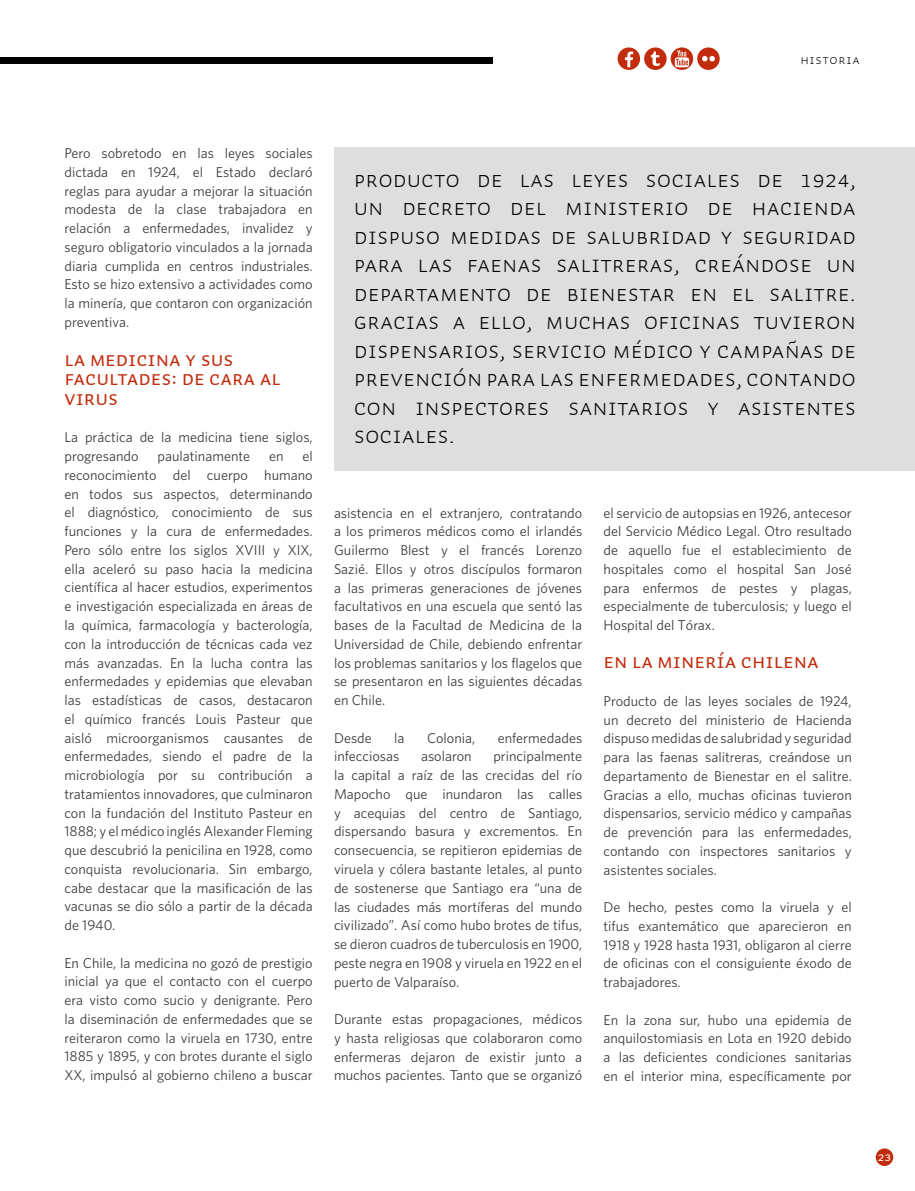
<style>
.page{position:relative;width:915px;height:1191px;background:#fff}
.page>*{position:absolute;margin:0;border:0;box-sizing:border-box;transform-origin:0 0}
.t1{font:24px/28.5px "Auto 2 Light Sm Cp";color:#000;text-align:justify}
.t2{font:21px/19.5px "Auto 2 Regular Sm Cp";color:#c22c0c}
.t3{font:14.25px/18.8px "Whitney";color:#3c3c3b;text-align:justify}
.t4{font:13.5px "Auto 2 Light Sm Cp";letter-spacing:.05em;color:#000}
.t5{font:12.75px "Auto 2 Regular Sm Cp";color:#fff}
</style>
<div class="page">
<div style="left:875px;top:1148px;width:17px;height:18px;background:#c22c0c;border-radius:50%"></div>
<div style="left:0;top:57px;width:492px;height:7px;background:#000"></div>
<div style="left:697px;top:47px;width:22px;height:23px;background:#c22c0c;border-radius:50%"></div>
<svg style="left:670px;top:47px;width:23px;height:23px"></svg>
<div style="left:644px;top:47px;width:22px;height:23px;background:#c22c0c;border-radius:50%"></div>
<svg style="left:617px;top:47px;width:23px;height:23px"></svg>
<svg style="left:650px;top:51px;width:9px;height:15px"></svg>
<svg style="left:702px;top:56px;width:12px;height:5px"></svg>
<svg style="left:624px;top:51px;width:9px;height:16px"></svg>
<svg style="left:674px;top:50px;width:14px;height:17px"></svg>
<div style="left:334px;top:148px;width:580px;height:323px;background:#dedede"></div>
<p class="t4" style="left:800px;top:51px;width:61px">HISTORIA</p>
<p class="t3" style="left:64px;top:143px;width:250px">Pero sobretodo en las leyes sociales dictada en 1924, el Estado declaró reglas para ayudar a mejorar la situación modesta de la clase trabajadora en relación a enfermedades, invalidez y seguro obligatorio vinculados a la jornada diaria cumplida en centros industriales.<br>Esto se hizo extensivo a actividades como la minería, que contaron con organización preventiva.</p>
<h2 class="t2" style="left:64px;top:350px;width:218px">LA MEDICINA Y SUS<br>FACULTADES: DE CARA AL<br>VIRUS</h2>
<p class="t3" style="left:64px;top:428px;width:250px">La práctica de la medicina tiene siglos, progresando</p>
<p class="t3" style="left:64px;top:446px;width:250px;text-indent:238px">el reconocimiento del cuerpo humano en todos sus aspectos, determinando el diagnóstico, conocimiento de sus funciones y la cura de enfermedades.<br>Pero sólo entre los siglos XVIII y XIX, ella aceleró su paso hacia la medicina científica al hacer estudios, experimentos e investigación especializada en áreas de la química, farmacología y bacterología, con la introducción de técnicas cada vez más avanzadas. En la lucha contra las enfermedades y epidemias que elevaban las estadísticas de casos, destacaron el químico francés Louis Pasteur que aisló microorganismos causantes de enfermedades, siendo el padre de la microbiología por su contribución a tratamientos innovadores, que culminaron con la fundación del Instituto Pasteur en 1888; y el médico inglés Alexander Fleming que descubrió la penicilina en 1928, como conquista revolucionaria. Sin embargo, cabe destacar que la masificación de las vacunas se dio sólo a partir de la década de 1940.</p>
<p class="t3" style="left:64px;top:953px;width:250px">En Chile, la medicina no gozó de prestigio inicial ya que el contacto con el cuerpo era visto como sucio y denigrante. Pero la diseminación de enfermedades que se reiteraron como la viruela en 1730, entre 1885 y 1895, y con brotes durante el siglo XX, impulsó al gobierno chileno a buscar</p>
<p class="t3" style="left:157px;top:446px;width:94px">paulatinamente</p>
<p class="t3" style="left:269px;top:446px;width:16px">en</p>
<p class="t1" style="left:354px;top:165px;width:503px">Producto de las leyes sociales de 1924, un decreto del ministerio de Hacienda dispuso medidas de salubridad y seguridad para las faenas salitreras, creándose un departamento de Bienestar en el salitre.<br>Gracias a ello, muchas oficinas tuvieron dispensarios, servicio médico y campañas de prevención para las enfermedades, contando con inspectores sanitarios y asistentes sociales.</p>
<p class="t3" style="left:334px;top:503px;width:250px">asistencia en el extranjero, contratando a los primeros médicos como el irlandés Guilermo Blest y el francés Lorenzo Sazié. Ellos y otros discípulos formaron a las primeras generaciones de jóvenes facultativos en una escuela que sentó las bases de la Facultad de Medicina de la Universidad de Chile, debiendo enfrentar los problemas sanitarios y los flagelos que se presentaron en las siguientes décadas en Chile.</p>
<p class="t3" style="left:334px;top:728px;width:39px">Desde</p>
<p class="t3" style="left:394px;top:728px;width:12px">la</p>
<p class="t3" style="left:427px;top:728px;width:50px">Colonia,</p>
<p class="t3" style="left:497px;top:728px;width:86px">enfermedades</p>
<p class="t3" style="left:334px;top:747px;width:67px">infecciosas</p>
<p class="t3" style="left:421px;top:747px;width:52px">asolaron</p>
<p class="t3" style="left:334px;top:747px;width:250px;text-indent:159px">principalmente la capital a raíz de las crecidas del río Mapocho que inundaron las calles y acequias del centro de Santiago, dispersando basura y excrementos. En consecuencia, se repitieron epidemias de viruela y cólera bastante letales, al punto de sostenerse que Santiago era “una de las ciudades más mortíferas del mundo civilizado”. Así como hubo brotes de tifus, se dieron cuadros de tuberculosis en 1900, peste negra en 1908 y viruela en 1922 en el puerto de Valparaíso.</p>
<p class="t3" style="left:334px;top:1009px;width:250px">Durante estas propagaciones, médicos y hasta religiosas que colaboraron como enfermeras dejaron de existir junto a muchos pacientes. Tanto que se organizó</p>
<p class="t3" style="left:603px;top:503px;width:250px">el servicio de autopsias en 1926, antecesor del Servicio Médico Legal. Otro resultado de aquello fue el establecimiento de hospitales como el hospital San José para enfermos de pestes y plagas, especialmente de tuberculosis; y luego el Hospital del Tórax.</p>
<h2 class="t2" style="left:603px;top:652px;width:217px">EN LA MINERÍA CHILENA</h2>
<p class="t3" style="left:603px;top:691px;width:250px">Producto de las leyes sociales de 1924, un decreto del ministerio de Hacienda dispuso medidas de salubridad y seguridad para las faenas salitreras, creándose un departamento de Bienestar en el salitre.<br>Gracias a ello, muchas oficinas tuvieron dispensarios, servicio médico y campañas de prevención para las enfermedades, contando con inspectores sanitarios y asistentes sociales.</p>
<p class="t3" style="left:603px;top:897px;width:250px">De hecho, pestes como la viruela y el tifus exantemático que aparecieron en 1918 y 1928 hasta 1931, obligaron al cierre de oficinas con el consiguiente éxodo de trabajadores.</p>
<p class="t3" style="left:603px;top:1010px;width:250px">En la zona sur, hubo una epidemia de anquilostomiasis en Lota en 1920 debido a las deficientes condiciones sanitarias en el interior mina, específicamente por</p>
<p class="t5" style="left:877px;top:1149px;width:15px">23</p>
</div>
